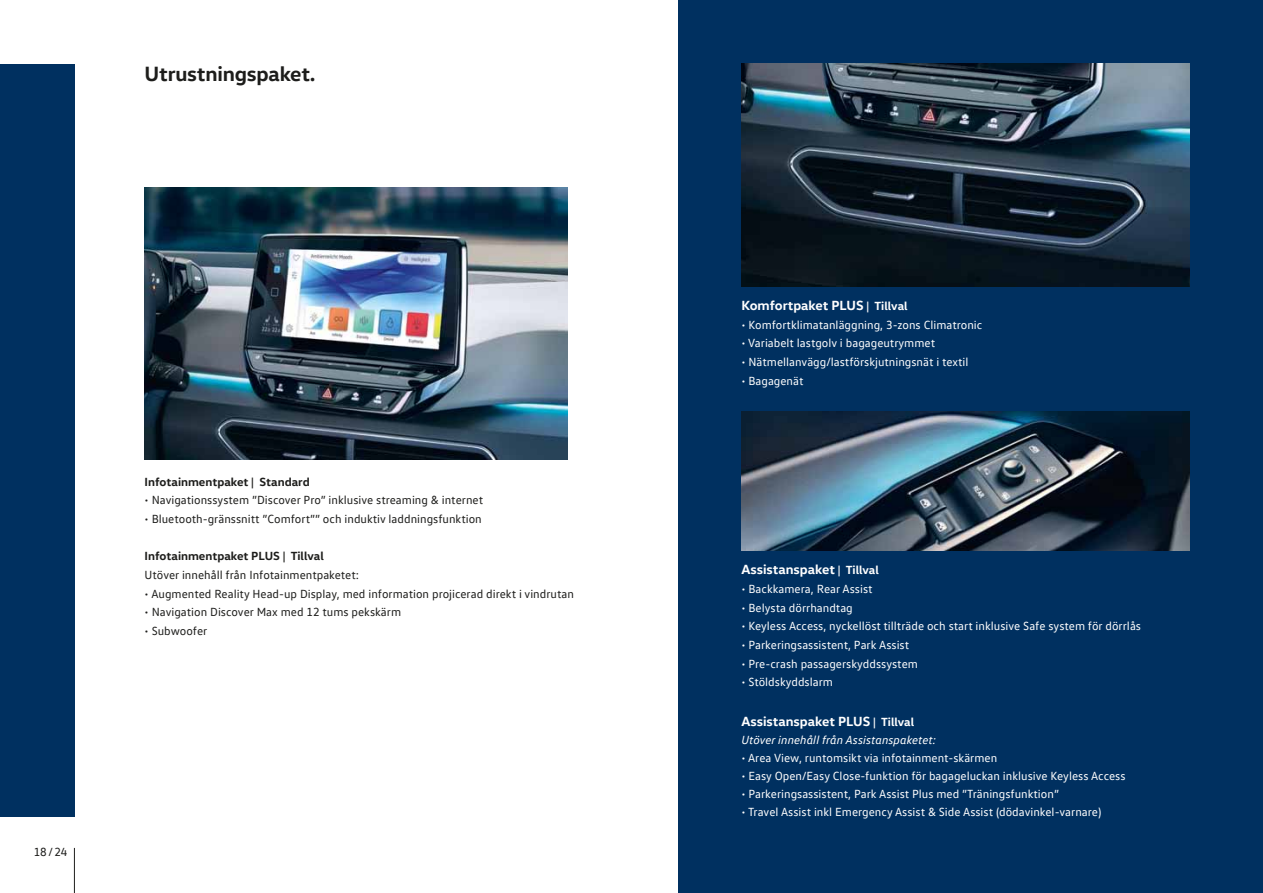
<style>
.page{position:relative;width:1263px;height:893px;background:#fff}
.page>*{position:absolute;margin:0;border:0;box-sizing:border-box;transform-origin:0 0}
.t1{font:700 21px "VW Head";letter-spacing:-.01em;color:#1d1d1b}
.t2{font:700 13.5px "VW Head";color:#fff}
.t3{font:12px "VW Text";color:#fff}
.t4{font:12px "VW Text";color:#1d1d1b}
.t5{font:700 12px "VW Head";color:#1d1d1b}
.t6{font:italic 12px "VW Text";color:#fff}
.s1{font-size:12px}
</style>
<div class="page">
<hr style="left:74px;top:848px;width:1px;height:45px;background:#1d1d1b">
<div style="left:0;top:64px;width:74px;height:752px;background:#003060"></div>
<div style="left:678px;top:0;width:585px;height:893px;background:#003060"></div>
<img style="left:145px;top:187px;width:423px;height:272px">
<img style="left:741px;top:64px;width:449px;height:223px">
<img style="left:741px;top:411px;width:449px;height:140px">
<h1 class="t1" style="left:145px;top:66px;width:172px">Utrustningspaket.</h1>
<p class="t5" style="left:145px;top:477px;width:167px">Infotainmentpaket | Standard</p>
<p class="t4" style="left:145px;top:496px;width:340px">• Navigationssystem ”Discover Pro” inklusive streaming &amp; internet</p>
<p class="t4" style="left:145px;top:515px;width:339px">• Bluetooth-gränssnitt ”Comfort”” och induktiv laddningsfunktion</p>
<p class="t5" style="left:145px;top:552px;width:181px">Infotainmentpaket PLUS | Tillval</p>
<p class="t4" style="left:145px;top:570px;width:216px">Utöver innehåll från Infotainmentpaketet:</p>
<p class="t4" style="left:145px;top:589px;width:431px">• Augmented Reality Head-up Display, med information projicerad direkt i vindrutan</p>
<p class="t4" style="left:145px;top:608px;width:258px">• Navigation Discover Max med 12 tums pekskärm</p>
<p class="t4" style="left:145px;top:626px;width:64px">• Subwoofer</p>
<p class="t4" style="left:34px;top:847px;width:35px">18 / 24</p>
<p class="t2" style="left:741px;top:300px;width:168px">Komfortpaket PLUS <span class="s1">| Tillval</span></p>
<p class="t3" style="left:741px;top:320px;width:243px">• Komfortklimatanläggning, 3-zons Climatronic</p>
<p class="t3" style="left:741px;top:339px;width:195px">• Variabelt lastgolv i bagageutrymmet</p>
<p class="t3" style="left:741px;top:357px;width:229px">• Nätmellanvägg/lastförskjutningsnät i textil</p>
<p class="t3" style="left:741px;top:376px;width:64px">• Bagagenät</p>
<p class="t2" style="left:741px;top:565px;width:139px">Assistanspaket <span class="s1">| Tillval</span></p>
<p class="t3" style="left:741px;top:584px;width:133px">• Backkamera, Rear Assist</p>
<p class="t3" style="left:741px;top:603px;width:113px">• Belysta dörrhandtag</p>
<p class="t3" style="left:741px;top:622px;width:401px">• Keyless Access, nyckellöst tillträde och start inklusive Safe system för dörrlås</p>
<p class="t3" style="left:741px;top:640px;width:169px">• Parkeringsassistent, Park Assist</p>
<p class="t3" style="left:741px;top:659px;width:178px">• Pre-crash passagerskyddssystem</p>
<p class="t3" style="left:741px;top:678px;width:93px">• Stöldskyddslarm</p>
<p class="t2" style="left:741px;top:717px;width:174px">Assistanspaket PLUS <span class="s1">| Tillval</span></p>
<p class="t6" style="left:741px;top:736px;width:196px">Utöver innehåll från Assistanspaketet:</p>
<p class="t3" style="left:741px;top:754px;width:257px">• Area View, runtomsikt via infotainment-skärmen</p>
<p class="t3" style="left:741px;top:772px;width:386px">• Easy Open/Easy Close-funktion för bagageluckan inklusive Keyless Access</p>
<p class="t3" style="left:741px;top:790px;width:319px">• Parkeringsassistent, Park Assist Plus med ”Träningsfunktion”</p>
<p class="t3" style="left:741px;top:808px;width:361px">• Travel Assist inkl Emergency Assist &amp; Side Assist (dödavinkel-varnare)</p>
</div>
